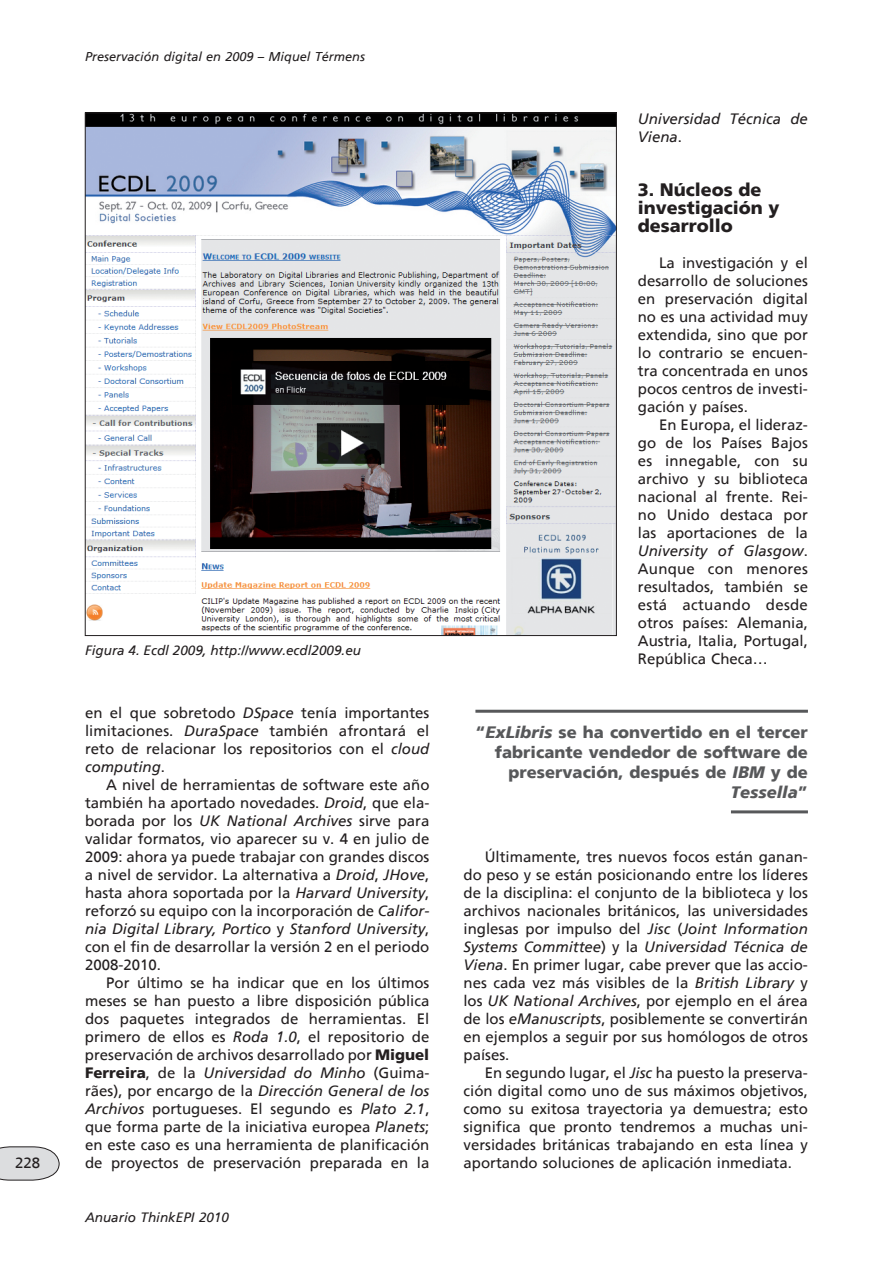
<style>
.page{position:relative;width:893px;height:1263px;background:#fff}
.page>*{position:absolute;margin:0;border:0;box-sizing:border-box;transform-origin:0 0}
.t1{font:18px/18px "Frutiger 75 Black A";color:#231f20}
.t2{font:16.5px/19.8px "Frutiger 75 Black A";color:#57585a;text-align:right}
.t3{font:16.5px "Frutiger 76 Black Italic A";color:#57585a}
.t4{font:15px/18px "Frutiger 55 Roman A";color:#231f20;text-align:justify}
.t5{font:15px/18px "Frutiger 56 Italic A";color:#231f20}
.t6{font:13.5px "Frutiger 56 Italic A";color:#231f20}
.t7{font:12.75px "Frutiger 56 Italic A";color:#231f20}
.s1{font-family:"Frutiger 55 Roman A"}
.s2{font-family:"Frutiger 56 Italic A"}
.s3{font-family:"Frutiger 75 Black A"}
.s4{font-family:"Frutiger 76 Black Italic A"}
</style>
<div class="page">
<svg style="left:0;top:1146px;width:60px;height:35px;background:#d4d4d6"></svg>
<hr style="left:475px;top:710px;width:333px;height:3px;background:#57585a">
<hr style="left:731px;top:810px;width:77px;height:3px;background:#57585a">
<img style="left:87px;top:115px;width:528px;height:519px">
<p class="t4" style="left:15px;top:1154px;width:27px">228</p>
<p class="t7" style="left:85px;top:49px;width:281px">Preservación digital en 2009 – Miquel Térmens</p>
<p class="t7" style="left:85px;top:49px;width:429px">???????????????????????????????????????????????????????????????????</p>
<p class="t6" style="left:85px;top:642px;width:278px">Figura 4. Ecdl 2009, http://www.ecdl2009.eu</p>
<p class="t5" style="left:638px;top:110px;width:172px">Universidad Técnica de<br>Viena<span class="s1">.</span></p>
<p class="t1" style="left:638px;top:181px;width:143px">3. Núcleos de investigación y desarrollo</p>
<p class="t4" style="left:638px;top:254px;width:172px;text-indent:21px">La investigación y el desarrollo de soluciones en preservación digital no es una actividad muy extendida, sino que por lo contrario se encuen&shy;tra concentrada en unos pocos centros de investi&shy;gación y países.</p>
<p class="t4" style="left:638px;top:416px;width:172px;text-indent:21px">En Europa, el lideraz&shy;go de los Países Bajos es innegable, con su archivo y su biblioteca nacional al frente. Rei&shy;no Unido destaca por las aportaciones de la</p>
<p class="t5" style="left:638px;top:542px;width:172px">University of Glasgow<span class="s1">.</span></p>
<p class="t4" style="left:638px;top:560px;width:172px">Aunque con menores resultados, también se está actuando desde otros países: Alemania, Austria, Italia, Portugal, República Checa…</p>
<p class="t4" style="left:85px;top:703px;width:346px">en el que sobretodo <span class="s2">DSpace</span> tenía importantes limitaciones. <span class="s2">DuraSpace</span> también afrontará el reto de relacionar los repositorios con el <span class="s2">cloud</span></p>
<p class="t5" style="left:85px;top:757px;width:81px">computing<span class="s1">.</span></p>
<p class="t4" style="left:85px;top:775px;width:346px;text-indent:21px">A nivel de herramientas de software este año también ha aportado novedades. <span class="s2">Droid</span>, que ela&shy;borada por los <span class="s2">UK National Archives</span> sirve para validar formatos, vio aparecer su v. 4 en julio de 2009: ahora ya puede trabajar con grandes discos a nivel de servidor. La alternativa a <span class="s2">Droid</span>, <span class="s2">JHove</span>, hasta ahora soportada por la <span class="s2">Harvard University</span>, reforzó su equipo con la incorporación de <span class="s2">Califor-</span></p>
<p class="t5" style="left:85px;top:919px;width:346px">nia Digital Library, Portico <span class="s1">y</span> Stanford University<span class="s1">,</span></p>
<p class="t4" style="left:85px;top:937px;width:346px">con el fin de desarrollar la versión 2 en el periodo<br>2008-2010.</p>
<p class="t4" style="left:85px;top:973px;width:346px;text-indent:21px">Por último se ha indicar que en los últimos meses se han puesto a libre disposición pública dos paquetes integrados de herramientas. El primero de ellos es <span class="s2">Roda 1.0</span>, el repositorio de preservación de archivos desarrollado por <span class="s3">Miguel</span></p>
<p class="t5" style="left:85px;top:1063px;width:346px"><span class="s3">Ferreira</span><span class="s1">, de la</span> Universidad do Minho <span class="s1">(Guima&shy;rães), por encargo de la</span> Dirección General de los</p>
<p class="t4" style="left:85px;top:1099px;width:346px"><span class="s2">Archivos</span> portugueses. El segundo es <span class="s2">Plato 2.1</span>, que forma parte de la iniciativa europea <span class="s2">Planets</span>; en este caso es una herramienta de planificación de proyectos de preservación preparada en la</p>
<p class="t6" style="left:85px;top:1210px;width:146px">Anuario ThinkEPI 2010</p>
<p class="t2" style="left:475px;top:722px;width:334px">“<span class="s4">ExLibris</span> se ha convertido en el tercer fabricante vendedor de software de preservación, después de <span class="s4">IBM</span> y de</p>
<p class="t3" style="left:731px;top:782px;width:78px">Tessella<span class="s3">”</span></p>
<p class="t4" style="left:463px;top:848px;width:346px;text-indent:21px">Últimamente, tres nuevos focos están ganan&shy;do peso y se están posicionando entre los líderes de la disciplina: el conjunto de la biblioteca y los archivos nacionales británicos, las universidades inglesas por impulso del <span class="s2">Jisc</span> (<span class="s2">Joint Information</span></p>
<p class="t5" style="left:463px;top:938px;width:346px">Systems Committee<span class="s1">) y la</span> Universidad Técnica de</p>
<p class="t4" style="left:463px;top:956px;width:346px"><span class="s2">Viena</span>. En primer lugar, cabe prever que las accio&shy;nes cada vez más visibles de la <span class="s2">British Library</span> y los <span class="s2">UK National Archives</span>, por ejemplo en el área de los <span class="s2">eManuscripts</span>, posiblemente se convertirán en ejemplos a seguir por sus homólogos de otros países.</p>
<p class="t4" style="left:463px;top:1064px;width:346px;text-indent:21px">En segundo lugar, el <span class="s2">Jisc</span> ha puesto la preserva&shy;ción digital como uno de sus máximos objetivos, como su exitosa trayectoria ya demuestra; esto significa que pronto tendremos a muchas uni&shy;versidades británicas trabajando en esta línea y aportando soluciones de aplicación inmediata.</p>
</div>
